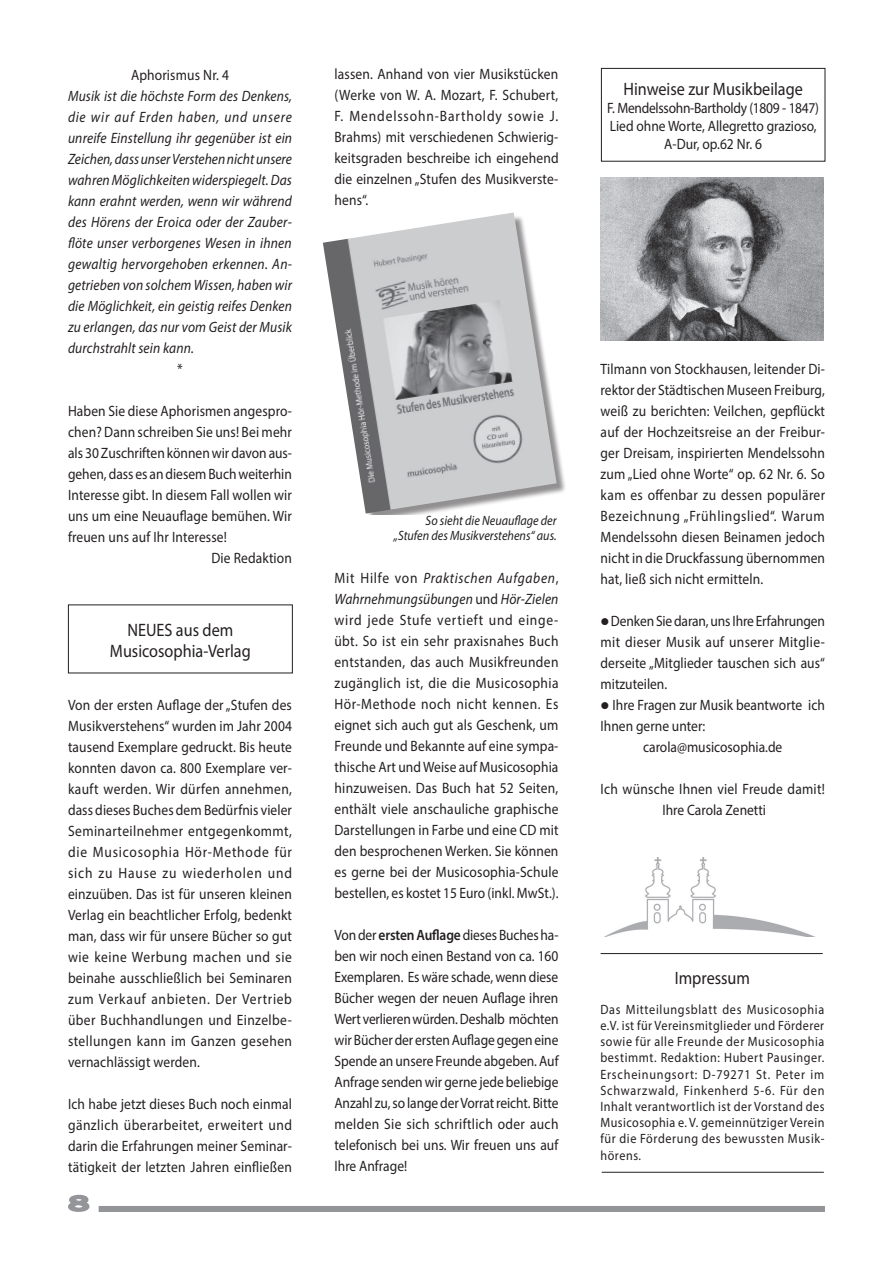
<style>
.page{position:relative;width:893px;height:1263px;background:#fff}
.page>*{position:absolute;margin:0;border:0;box-sizing:border-box;transform-origin:0 0}
.t1{font:18px/21px "Myriad Pro";color:#231f20;text-align:center;scale:.9 1}
.t2{font:15px/21px "Myriad Pro";letter-spacing:.01em;color:#231f20;text-align:justify;scale:.9 1}
.t3{font:italic 15px/21px "Myriad Pro";letter-spacing:.01em;color:#231f20;text-align:justify;scale:.9 1}
.t4{font:13.5px/16.2px "Myriad Pro";letter-spacing:.05em;color:#231f20;text-align:justify;scale:.9 1}
.t5{font:italic 13.5px/15px "Myriad Pro";color:#231f20;text-align:right;scale:.9 1}
.s1{font-style:italic}
.s2{font-weight:600}
</style>
<div class="page">
<svg style="left:68px;top:1194px;width:22px;height:18px"></svg>
<div style="left:99px;top:1206px;width:726px;height:6px;background:#939598"></div>
<img style="left:606px;top:858px;width:207px;height:78px">
<div style="left:601px;top:68px;width:224px;height:94px;border:1px solid #231f20"></div>
<img style="left:601px;top:178px;width:223px;height:162px">
<div style="left:325px;top:214px;width:242px;height:310px;background:#231f20;opacity:.5"></div>
<img style="left:323px;top:212px;width:234px;height:301px">
<div style="left:333px;top:515px;width:224px;height:30px;background:#fff"></div>
<hr style="left:601px;top:953px;width:222px;height:1px;background:#231f20">
<hr style="left:602px;top:1172px;width:222px;height:1px;background:#231f20">
<p class="t2" style="left:131px;top:64px;width:110px">Aphorismus Nr. 4</p>
<p class="t3" style="left:68px;top:85px;width:251px">Musik ist die höchste Form des Denkens, die wir auf Erden haben, und unsere unreife Einstellung ihr gegenüber ist ein Zeichen, dass unser Verstehen nicht unsere wahren Möglichkeiten widerspiegelt. Das kann erahnt werden, wenn wir während des Hörens der Eroica oder der Zauber&shy;flöte unser verborgenes Wesen in ihnen gewaltig hervorgehoben erkennen. An&shy;getrieben von solchem Wissen, haben wir die Möglichkeit, ein geistig reifes Denken zu erlangen, das nur vom Geist der Musik durchstrahlt sein kann.</p>
<p class="t2" style="left:177px;top:358px;width:8px">*</p>
<p class="t2" style="left:68px;top:400px;width:250px">Haben Sie diese Aphorismen angespro-</p>
<p class="t2" style="left:68px;top:421px;width:250px">chen? Dann schreiben Sie uns! Bei mehr</p>
<p class="t2" style="left:68px;top:442px;width:250px">als 30 Zuschriften können wir davon aus-</p>
<p class="t2" style="left:68px;top:463px;width:250px">gehen, dass es an diesem Buch weiterhin</p>
<p class="t2" style="left:68px;top:484px;width:250px">Interesse gibt. In diesem Fall wollen wir</p>
<p class="t2" style="left:68px;top:505px;width:250px">uns um eine Neuauflage bemühen. Wir</p>
<p class="t2" style="left:68px;top:526px;width:178px">freuen uns auf Ihr Interesse!</p>
<p class="t2" style="left:212px;top:547px;width:91px">Die Redaktion</p>
<p class="t1" style="left:110px;top:619px;width:158px">NEUES aus dem<br>Musicosophia-Verlag</p>
<p class="t2" style="left:68px;top:694px;width:250px">Von der ersten Auflage der „Stufen des Musikverstehens“ wurden im Jahr 2004 tausend Exemplare gedruckt. Bis heute konnten davon ca. 800 Exemplare ver&shy;kauft werden. Wir dürfen annehmen, dass dieses Buches dem Bedürfnis vieler Seminarteilnehmer entgegenkommt, die Musicosophia Hör-Methode für sich zu Hause zu wiederholen und einzuüben. Das ist für unseren kleinen Verlag ein beachtlicher Erfolg, bedenkt man, dass wir für unsere Bücher so gut wie keine Werbung machen und sie beinahe ausschließlich bei Seminaren zum Verkauf anbieten. Der Vertrieb über Buchhandlungen und Einzelbe&shy;stellungen kann im Ganzen gesehen vernachlässigt werden.</p>
<p class="t2" style="left:68px;top:1093px;width:250px">Ich habe jetzt dieses Buch noch einmal gänzlich überarbeitet, erweitert und darin die Erfahrungen meiner Seminar&shy;tätigkeit der letzten Jahren einfließen</p>
<p class="t2" style="left:334px;top:64px;width:250px">lassen. Anhand von vier Musikstücken (Werke von W. A. Mozart, F. Schubert, F. Mendelssohn-Bartholdy sowie J.<br>Brahms) mit verschiedenen Schwierig&shy;keitsgraden beschreibe ich eingehend die einzelnen „Stufen des Musikverste&shy;hens“.</p>
<p class="t1" style="left:623px;top:79px;width:201px">Hinweise zur Musikbeilage</p>
<p class="t2" style="left:607px;top:99px;width:237px;line-height:18px;text-align:center">F. Mendelssohn-Bartholdy (1809 - 1847)<br>Lied ohne Worte, Allegretto grazioso,<br>A-Dur, op.62 Nr. 6</p>
<p class="t5" style="left:394px;top:513px;width:182px">So sieht die Neuauflage der „Stufen des Musikverstehens“ aus.</p>
<p class="t2" style="left:334px;top:568px;width:250px">Mit Hilfe von <span class="s1">Praktischen Aufgaben</span>, <span class="s1">Wahrnehmungsübungen</span> und <span class="s1">Hör-Zielen </span>wird jede Stufe vertieft und einge&shy;übt. So ist ein sehr praxisnahes Buch entstanden, das auch Musikfreunden zugänglich ist, die die Musicosophia Hör-Methode noch nicht kennen. Es eignet sich auch gut als Geschenk, um Freunde und Bekannte auf eine sympa&shy;thische Art und Weise auf Musicosophia hinzuweisen. Das Buch hat 52 Seiten, enthält viele anschauliche graphische Darstellungen in Farbe und eine CD mit den besprochenen Werken. Sie können es gerne bei der Musicosophia-Schule bestellen, es kostet 15 Euro (inkl. MwSt.).</p>
<p class="t2" style="left:334px;top:925px;width:250px">Von der <span class="s2">ersten Auflage</span> dieses Buches ha&shy;ben wir noch einen Bestand von ca. 160<br>Exemplaren. Es wäre schade, wenn diese Bücher wegen der neuen Auflage ihren Wert verlieren würden. Deshalb möchten wir Bücher der ersten Auflage gegen eine Spende an unsere Freunde abgeben. Auf Anfrage senden wir gerne jede beliebige Anzahl zu, so lange der Vorrat reicht. Bitte melden Sie sich schriftlich oder auch telefonisch bei uns. Wir freuen uns auf Ihre Anfrage!</p>
<p class="t2" style="left:601px;top:358px;width:251px">Tilmann von Stockhausen, leitender Di&shy;rektor der Städtischen Museen Freiburg, weiß zu berichten: Veilchen, gepflückt auf der Hochzeitsreise an der Freibur&shy;ger Dreisam, inspirierten Mendelssohn zum „Lied ohne Worte“ op. 62 Nr. 6. So kam es offenbar zu dessen populärer Bezeichnung „Frühlingslied“. Warum Mendelssohn diesen Beinamen jedoch nicht in die Druckfassung übernommen hat, ließ sich nicht ermitteln.</p>
<p class="t2" style="left:601px;top:610px;width:251px">● Denken Sie daran, uns Ihre Erfahrungen mit dieser Musik auf unserer Mitglie&shy;derseite „Mitglieder tauschen sich aus“ mitzuteilen.</p>
<p class="t2" style="left:601px;top:694px;width:251px">● Ihre Fragen zur Musik beantworte ich</p>
<p class="t2" style="left:601px;top:715px;width:118px">Ihnen gerne unter:</p>
<p class="t2" style="left:643px;top:736px;width:156px">carola@musicosophia.de</p>
<p class="t2" style="left:601px;top:778px;width:251px;text-align:center">Ich wünsche Ihnen viel Freude damit!<br>Ihre Carola Zenetti</p>
<p class="t1" style="left:675px;top:967px;width:85px">Impressum</p>
<p class="t4" style="left:600px;top:1001px;width:250px">Das Mitteilungsblatt des Musicosophia e.V. ist für Vereinsmitglieder und Förderer sowie für alle Freunde der Musicosophia bestimmt. Redaktion: Hubert Pausinger.<br>Erscheinungsort: D-79271 St. Peter im Schwarzwald, Finkenherd 5-6. Für den Inhalt verantwortlich ist der Vorstand des Musicosophia e. V. gemeinnütziger Verein für die Förderung des bewussten Musik&shy;hörens.</p>
</div>
